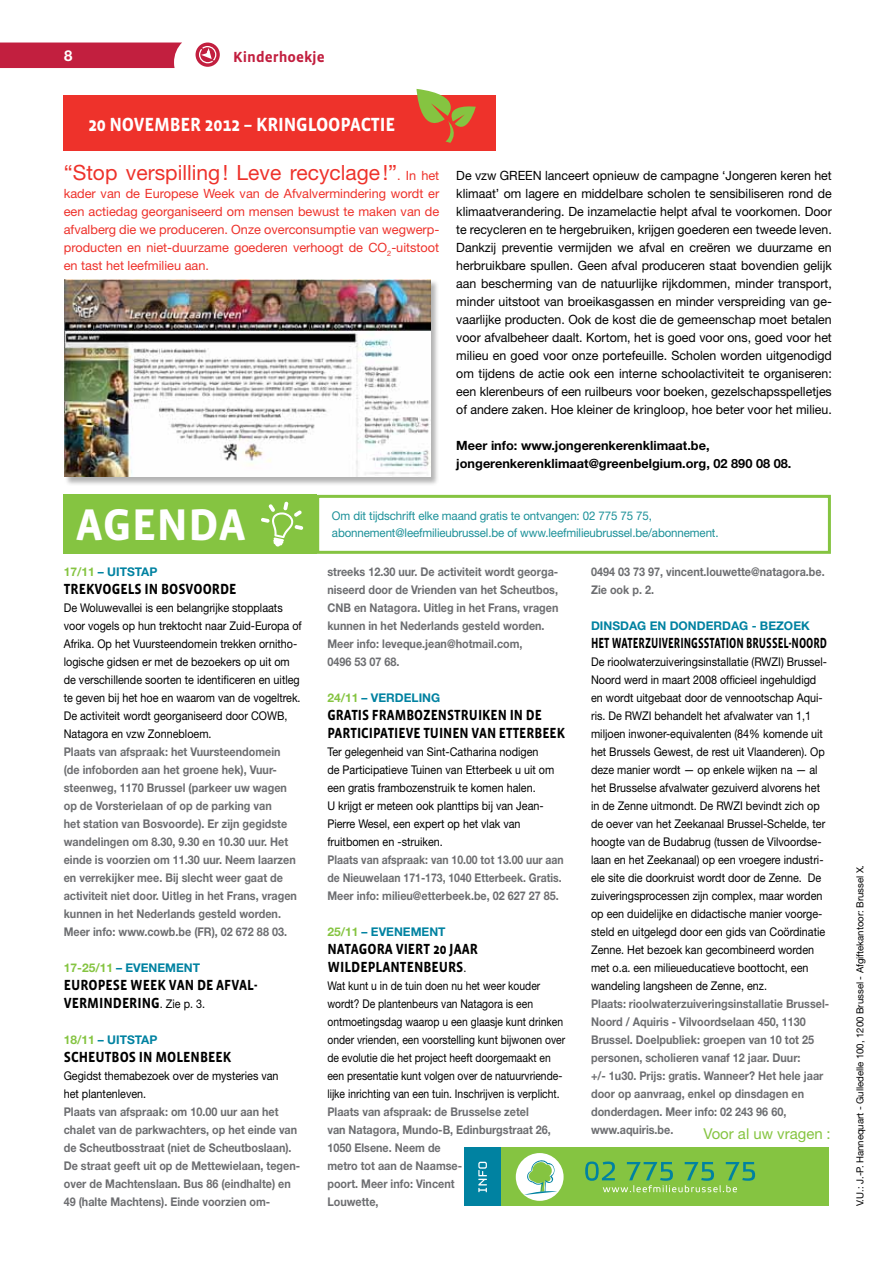
<style>
.page{position:relative;width:893px;height:1263px;background:#fff}
.page>*{position:absolute;margin:0;border:0;box-sizing:border-box;transform-origin:0 0}
.t1{font:700 45.45px "Vista Sans";color:#fff}
.t2{font:21px "Helvetica Neue LT Std";color:#ee322b}
.t3{font:700 19.5px "Vista Sans";letter-spacing:-.01em;color:#fff;scale:.93 1}
.t4{font:700 15px/18px "Vista Sans";color:#000;scale:.9 1}
.t5{font:700 15px/18px "Vista Sans";color:#000;scale:.88 1}
.t6{font:700 15px "Vista Sans";color:#000;scale:.71 1}
.t7{font:15px "Helvetica Neue LT Std";color:#85c441}
.t8{font:700 15px "Vista Sans";color:#c21f3f}
.t9{font:700 15px "Helvetica Neue LT Std";color:#fff}
.t10{font:12.75px/18px "Helvetica Neue LT Std";color:#000;text-align:justify}
.t11{font:12.75px/18px "Helvetica Neue LT Std";color:#ee322b;text-align:justify}
.t12{font:700 12.75px/18px "Helvetica Neue LT Std";color:#000}
.t13{font:12px/18px "Helvetica Neue LT Std";color:#000;scale:.9 1}
.t14{font:700 12px/18px "Helvetica Neue LT Std";color:#6d6e71;scale:.9 1}
.t15{font:12px/18px "Helvetica Neue LT Std";color:#000;scale:.86 1}
.t16{font:12px/17px "Helvetica Neue LT Std";letter-spacing:-.01em;color:#1c9199;scale:.96 1}
.t17{font:700 12px/18px "Helvetica Neue LT Std";color:#6d6e71;scale:.87 1}
.t18{font:700 12px "Helvetica Neue LT Std";color:#0082a1}
.t19{font:9.75px "Helvetica Neue LT Std";letter-spacing:-.005em;color:#000}
.s1{font-size:12.75px}
.s2{color:#85c441}
.s3{font-family:"Helvetica Neue LT Std";font-weight:400;font-size:12px}
</style>
<div class="page">
<div style="left:0;top:43px;width:182px;height:25px;background:#c21f3f"></div>
<div style="left:196px;top:43px;width:24px;height:24px;background:#c21f3f;border-radius:50%"></div>
<svg style="left:198px;top:45px;width:19px;height:19px"></svg>
<div style="left:64px;top:96px;width:432px;height:55px;background:#ee322b"></div>
<svg style="left:417px;top:89px;width:59px;height:54px"></svg>
<div style="left:64px;top:279px;width:375px;height:207px;background:#000;opacity:.3"></div>
<img style="left:64px;top:279px;width:366px;height:198px">
<div style="left:63px;top:495px;width:253px;height:59px;background:#85c441"></div>
<div style="left:316px;top:495px;width:515px;height:59px;border:3px solid #85c441"></div>
<svg style="left:261px;top:502px;width:42px;height:45px"></svg>
<div style="left:464px;top:1148px;width:365px;height:58px;background:#85c441"></div>
<div style="left:464px;top:1148px;width:37px;height:58px;background:#0082a1"></div>
<div style="left:516px;top:1153px;width:48px;height:48px;background:#fff;border-radius:50%"></div>
<svg style="left:524px;top:1159px;width:33px;height:36px"></svg>
<svg style="left:478px;top:1162px;width:9px;height:30px"></svg>
<svg style="left:585px;top:1161px;width:170px;height:31px"></svg>
<p class="t9" style="left:64px;top:46px;width:10px">8</p>
<p class="t8" style="left:233px;top:50px;width:93px">KINDERHOEKJE</p>
<h3 class="t3" style="left:88px;top:115px;width:332px">20 NOVEMBER 2012 – KRINGLOOPACTIE</h3>
<h2 class="t2" style="left:64px;top:160px;width:377px">“Stop verspilling! Leve recyclage!”<span class="s1">. In het</span></h2>
<p class="t11" style="left:64px;top:184px;width:377px">kader van de Europese Week van de Afvalvermindering wordt er een actiedag georganiseerd om mensen bewust te maken van de afvalberg die we produceren. Onze overconsumptie van wegwerp&shy;producten en niet-duurzame goederen verhoogt de CO<sub>2</sub>-uitstoot en tast het leefmilieu aan.</p>
<p class="t10" style="left:456px;top:166px;width:377px">De vzw GREEN lanceert opnieuw de campagne ‘Jongeren keren het klimaat’ om lagere en middelbare scholen te sensibiliseren rond de klimaatverandering. De inzamelactie helpt afval te voorkomen. Door te recycleren en te hergebruiken, krijgen goederen een tweede leven.<br>Dankzij preventie vermijden we afval en creëren we duurzame en herbruikbare spullen. Geen afval produceren staat bovendien gelijk aan bescherming van de natuurlijke rijkdommen, minder transport, minder uitstoot van broeikasgassen en minder verspreiding van ge&shy;vaarlijke producten. Ook de kost die de gemeenschap moet betalen voor afvalbeheer daalt. Kortom, het is goed voor ons, goed voor het milieu en goed voor onze portefeuille. Scholen worden uitgenodigd om tijdens de actie ook een interne schoolactiviteit te organiseren: een klerenbeurs of een ruilbeurs voor boeken, gezelschapsspelletjes of andere zaken. Hoe kleiner de kringloop, hoe beter voor het milieu.</p>
<p class="t12" style="left:456px;top:436px;width:337px">Meer info: www.jongerenkerenklimaat.be, jongerenkerenklimaat@greenbelgium.org, 02 890 08 08.</p>
<h1 class="t1" style="left:76px;top:502px;width:171px">AGENDA</h1>
<p class="t16" style="left:332px;top:507px;width:404px">Om dit tijdschrift elke maand gratis te ontvangen: 02 775 75 75, abonnement@leefmilieubrussel.be of www.leefmilieubrussel.be/abonnement.</p>
<p class="t18" style="left:64px;top:564px;width:95px"><span class="s2">17/11</span> – UITSTAP</p>
<p class="t4" style="left:64px;top:580px;width:193px">TREKVOGELS IN BOSVOORD E</p>
<p class="t13" style="left:64px;top:599px;width:266px">De Woluwevallei is een belangrijke stopplaats voor vogels op hun trektocht naar Zuid-Europa of Afrika. Op het Vuursteendomein trekken ornitho&shy;logische gidsen er met de bezoekers op uit om de verschillende soorten te identificeren en uitleg te geven bij het hoe en waarom van de vogeltrek.<br>De activiteit wordt georganiseerd door COWB, Natagora en vzw Zonnebloem.</p>
<p class="t14" style="left:64px;top:742px;width:261px">Plaats van afspraak: het Vuursteendomein (de infoborden aan het groene hek), Vuur&shy;steenweg, 1170 Brussel (parkeer uw wagen op de Vorsterielaan of op de parking van<br>het station van Bosvoorde). Er zijn gegidste wandelingen om 8.30, 9.30 en 10.30 uur. Het einde is voorzien om 11.30 uur. Neem laarzen en verrekijker mee. Bij slecht weer gaat de activiteit niet door. Uitleg in het Frans, vragen kunnen in het Nederlands gesteld worden.<br>Meer info: www.cowb.be (FR), 02 672 88 03.</p>
<p class="t18" style="left:64px;top:960px;width:138px"><span class="s2">17-25/11</span> – EVENEMENT</p>
<p class="t4" style="left:64px;top:976px;width:217px">EUROPESE WEEK VAN DE AFVAL-<br>VERMINDERING<span class="s3">. Zie p. 3.</span></p>
<p class="t18" style="left:64px;top:1032px;width:95px"><span class="s2">18/11</span> – UITSTAP</p>
<p class="t4" style="left:64px;top:1048px;width:188px">SCH EUTBOS IN MOLENBEEK</p>
<p class="t13" style="left:64px;top:1067px;width:240px">Gegidst themabezoek over de mysteries van het plantenleven.</p>
<p class="t14" style="left:64px;top:1102px;width:264px">Plaats van afspraak: om 10.00 uur aan het chalet van de parkwachters, op het einde van de Scheutbosstraat (niet de Scheutboslaan).<br>De straat geeft uit op de Mettewielaan, tegen&shy;over de Machtenslaan. Bus 86 (eindhalte) en 49 (halte Machtens). Einde voorzien om-</p>
<p class="t14" style="left:327px;top:562px;width:258px">streeks 12.30 uur. De activiteit wordt georga&shy;niseerd door de Vrienden van het Scheutbos, CNB en Natagora. Uitleg in het Frans, vragen kunnen in het Nederlands gesteld worden.<br>Meer info: leveque.jean@hotmail.com,<br>0496 53 07 68.</p>
<p class="t18" style="left:327px;top:690px;width:114px"><span class="s2">24/11</span> – VERDELING</p>
<p class="t5" style="left:327px;top:706px;width:272px">GRATIS FRAMBOZENSTRUIKEN IN DE<br>PARTICIPATIEVE TUIN EN VAN ETTERBEEK</p>
<p class="t13" style="left:327px;top:743px;width:254px">Ter gelegenheid van Sint-Catharina nodigen<br>de Participatieve Tuinen van Etterbeek u uit om een gratis frambozenstruik te komen halen.<br>U krijgt er meteen ook planttips bij van Jean-Pierre Wesel, een expert op het vlak van fruitbomen en -struiken.</p>
<p class="t17" style="left:327px;top:850px;width:273px">Plaats van afspraak: van 10.00 tot 13.00 uur aan de Nieuwelaan 171-173, 1040 Etterbeek. Gratis.<br>Meer info: milieu@etterbeek.be, 02 627 27 85.</p>
<p class="t18" style="left:327px;top:924px;width:120px"><span class="s2">25/11</span> – EVENEMENT</p>
<p class="t4" style="left:327px;top:940px;width:166px">NATAGORA VIERT 20 JAAR<br>WILDEPLANTENBEURS<span class="s3">.</span></p>
<p class="t15" style="left:327px;top:977px;width:278px">Wat kunt u in de tuin doen nu het weer kouder wordt? De plantenbeurs van Natagora is een ontmoetingsdag waarop u een glaasje kunt drinken onder vrienden, een voorstelling kunt bijwonen over de evolutie die het project heeft doorgemaakt en een presentatie kunt volgen over de natuurvriende&shy;lijke inrichting van een tuin. Inschrijven is verplicht.</p>
<p class="t14" style="left:327px;top:1102px;width:250px">Plaats van afspraak: de Brusselse zetel<br>van Natagora, Mundo-B, Edinburgstraat 26,<br>1050 Elsene. Neem de<br>metro tot aan de Naamse-<br>poort. Meer info: Vincent<br>Louwette,</p>
<p class="t14" style="left:591px;top:562px;width:261px">0494 03 73 97, vincent.louwette@natagora.be.<br>Zie ook p. 2.</p>
<p class="t18" style="left:591px;top:618px;width:220px">DINSDAG EN DONDERDAG - BEZOEK</p>
<p class="t6" style="left:591px;top:635px;width:323px">HET WATERZUIVERINGSSTATION BRUSSEL-NOORD</p>
<p class="t13" style="left:591px;top:653px;width:264px">De rioolwaterzuiveringsinstallatie (RWZI) Brussel-Noord werd in maart 2008 officieel ingehuldigd en wordt uitgebaat door de vennootschap Aqui&shy;ris. De RWZI behandelt het afvalwater van 1,1 miljoen inwoner-equivalenten (84% komende uit het Brussels Gewest, de rest uit Vlaanderen). Op deze manier wordt — op enkele wijken na — al het Brusselse afvalwater gezuiverd alvorens het in de Zenne uitmondt. De RWZI bevindt zich op de oever van het Zeekanaal Brussel-Schelde, ter hoogte van de Budabrug (tussen de Vilvoordse&shy;laan en het Zeekanaal) op een vroegere industri&shy;ële site die doorkruist wordt door de Zenne. De zuiveringsprocessen zijn complex, maar worden op een duidelijke en didactische manier voorge&shy;steld en uitgelegd door een gids van Coördinatie Zenne. Het bezoek kan gecombineerd worden met o.a. een milieueducatieve boottocht, een wandeling langsheen de Zenne, enz.</p>
<p class="t14" style="left:591px;top:994px;width:266px">Plaats: rioolwaterzuiveringsinstallatie Brussel-Noord / Aquiris - Vilvoordselaan 450, 1130<br>Brussel. Doelpubliek: groepen van 10 tot 25 personen, scholieren vanaf 12 jaar. Duur:<br>+/- 1u30. Prijs: gratis. Wanneer? Het hele jaar door op aanvraag, enkel op dinsdagen en donderdagen. Meer info: 02 243 96 60, www.aquiris.be.</p>
<p class="t7" style="left:703px;top:1125px;width:129px">Voor al uw vragen :</p>
<p class="t19" style="left:854px;top:1206px;width:343px;rotate:-90deg">V.U.: J.-P. Hannequart - Gulledelle 100, 1200 Brussel - Afgiftekantoor: Brussel X.</p>
</div>
